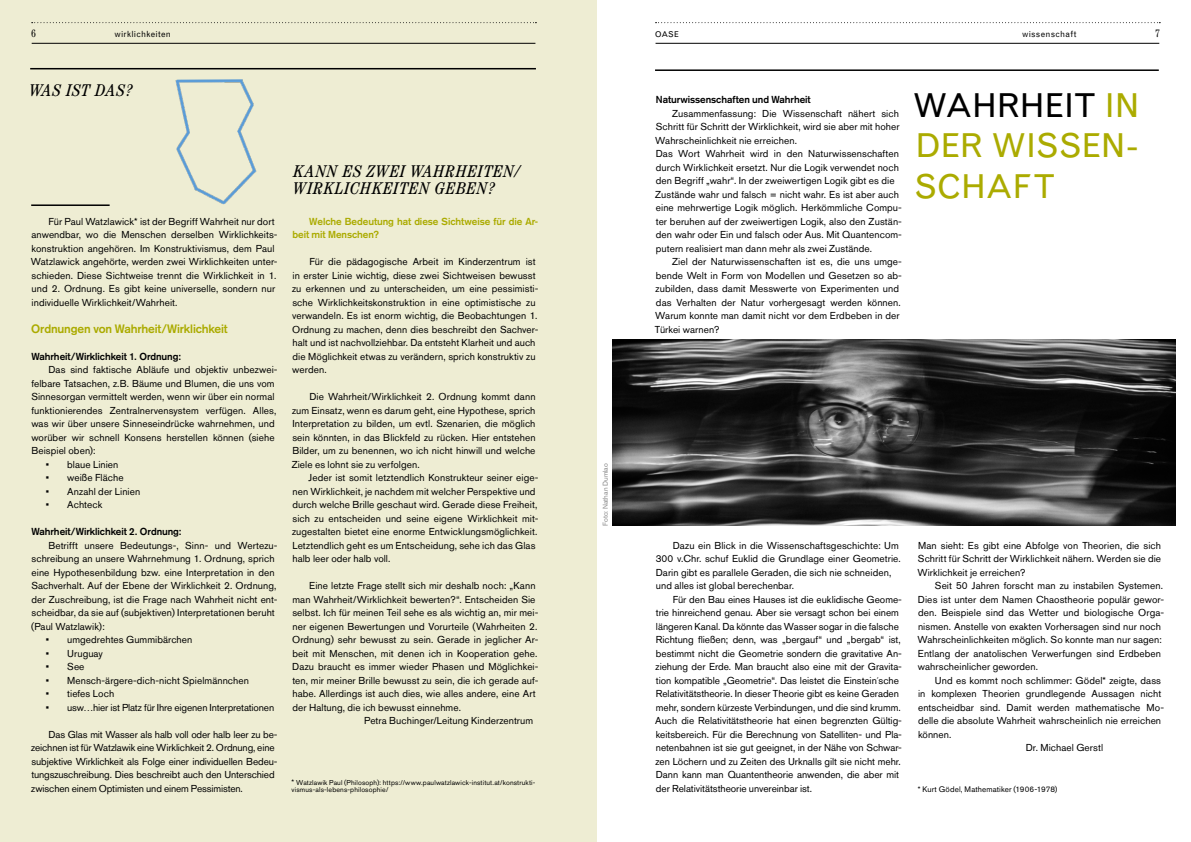
<style>
.page{position:relative;width:1191px;height:842px;background:#fff}
.page>*{position:absolute;margin:0;border:0;box-sizing:border-box;transform-origin:0 0}
.t1{font:33px/40.5px "Grotesque MT Std";letter-spacing:-.015em;color:#abab00;text-align:justify}
.t2{font:italic condensed 17px/17px "Century";letter-spacing:.04em;color:#000}
.t3{font:700 12px "Akzidenz Grotesk";letter-spacing:-.015em;color:#abab00}
.t4{font:condensed 10.8px "Century";color:#000}
.t5{font:10px/13.5px "Akzidenz Grotesk BQ";letter-spacing:.005em;color:#000}
.t6{font:700 10px "Akzidenz Grotesk";letter-spacing:-.005em;color:#000}
.t7{font:700 10px/13.5px "Akzidenz Grotesk";letter-spacing:-.005em;color:#abab00}
.t8{font:8.5px "Grotesque MT Std";letter-spacing:.03em;color:#000}
.t9{font:8px "Akzidenz Grotesk BQ";letter-spacing:.015em;color:#000}
.t10{font:8px "Grotesque MT Std";color:#000}
.t11{font:7px/6.7px "Akzidenz Grotesk BQ";letter-spacing:.02em;color:#000}
.t12{font:7px "Akzidenz Grotesk BQ";color:#878787}
.s1{color:#000}
.s2{font-size:8px}
</style>
<div class="page">
<div style="left:0;top:0;width:596px;height:842px;background:#eeedd3"></div>
<svg style="left:32px;top:22px;width:504px;height:1px"></svg>
<hr style="left:32px;top:43px;width:503px;height:1px;background:#000">
<hr style="left:31px;top:204px;width:79px;height:2px;background:#000">
<svg style="left:655px;top:22px;width:505px;height:1px"></svg>
<hr style="left:655px;top:43px;width:504px;height:1px;background:#000">
<hr style="left:30px;top:68px;width:506px;height:1px;background:#000">
<hr style="left:655px;top:69px;width:503px;height:2px;background:#000">
<img style="left:612px;top:339px;width:563px;height:186px">
<img style="left:175px;top:80px;width:82px;height:124px">
<p class="t4" style="left:31px;top:27px;width:6px">6</p>
<p class="t8" style="left:114px;top:29px;width:58px">wirklichkeiten</p>
<p class="t10" style="left:655px;top:29px;width:25px">OASE</p>
<p class="t8" style="left:1022px;top:29px;width:56px">wissenschaft</p>
<p class="t4" style="left:1155px;top:27px;width:6px">7</p>
<h2 class="t2" style="left:30px;top:82px;width:105px">WAS IST DAS?</h2>
<p class="t5" style="left:31px;top:214px;width:248px;text-indent:17px">Für Paul Watzlawick* ist der Begriff Wahrheit nur dort anwendbar, wo die Menschen derselben Wirklichkeits&shy;konstruktion angehören. Im Konstruktivismus, dem Paul Watzlawick angehörte, werden zwei Wirklichkeiten unter&shy;schieden. Diese Sichtweise trennt die Wirklichkeit in 1. und 2. Ordnung. Es gibt keine universelle, sondern nur individuelle Wirklichkeit/Wahrheit.</p>
<p class="t3" style="left:31px;top:321px;width:198px">Ordnungen von Wahrheit/Wirklichkeit</p>
<p class="t6" style="left:31px;top:350px;width:151px">Wahrheit/Wirklichkeit 1. Ordnung:</p>
<p class="t5" style="left:31px;top:363px;width:248px;text-indent:17px">Das sind faktische Abläufe und objektiv unbezwei&shy;felbare Tatsachen, z.B. Bäume und Blumen, die uns vom Sinnesorgan vermittelt werden, wenn wir über ein normal funktionierendes Zentralnervensystem verfügen. Alles, was wir über unsere Sinneseindrücke wahrnehmen, und worüber wir schnell Konsens herstellen können (siehe Beispiel oben):</p>
<p class="t5" style="left:46px;top:457px;width:74px">• blaue Linien</p>
<p class="t5" style="left:46px;top:471px;width:79px">• weiße Fläche</p>
<p class="t5" style="left:46px;top:484px;width:96px">• Anzahl der Linien</p>
<p class="t5" style="left:46px;top:498px;width:58px">• Achteck</p>
<p class="t6" style="left:31px;top:526px;width:152px">Wahrheit/Wirklichkeit 2. Ordnung:</p>
<p class="t5" style="left:31px;top:538px;width:248px;text-indent:17px">Betrifft unsere Bedeutungs-, Sinn- und Wertezu&shy;schreibung an unsere Wahrnehmung 1. Ordnung, sprich eine Hypothesenbildung bzw. eine Interpretation in den Sachverhalt. Auf der Ebene der Wirklichkeit 2. Ordnung, der Zuschreibung, ist die Frage nach Wahrheit nicht ent&shy;scheidbar, da sie auf (subjektiven) Interpretationen beruht (Paul Watzlawik):</p>
<p class="t5" style="left:46px;top:633px;width:148px">• umgedrehtes Gummibärchen</p>
<p class="t5" style="left:46px;top:646px;width:58px">• Uruguay</p>
<p class="t5" style="left:46px;top:660px;width:40px">• See</p>
<p class="t5" style="left:46px;top:673px;width:205px">• Mensch-ärgere-dich-nicht Spielmännchen</p>
<p class="t5" style="left:46px;top:687px;width:70px">• tiefes Loch</p>
<p class="t5" style="left:46px;top:700px;width:230px">• usw…hier ist Platz für Ihre eigenen Interpretationen</p>
<p class="t5" style="left:31px;top:727px;width:248px;text-indent:17px">Das Glas mit Wasser als halb voll oder halb leer zu be&shy;zeichnen ist für Watzlawik eine Wirklichkeit 2. Ordnung, eine subjektive Wirklichkeit als Folge einer individuellen Bedeu&shy;tungszuschreibung. Dies beschreibt auch den Unterschied zwischen einem Optimisten und einem Pessimisten.</p>
<h1 class="t1" style="left:912px;top:85px;width:229px"><span class="s1">WAHRHEIT</span> IN DER WISSEN-SCHAFT</h1>
<p class="t6" style="left:656px;top:94px;width:156px">Naturwissenschaften und Wahrheit</p>
<p class="t5" style="left:655px;top:106px;width:248px;text-indent:17px">Zusammenfassung: Die Wissenschaft nähert sich Schritt für Schritt der Wirklichkeit, wird sie aber mit hoher Wahrscheinlichkeit nie erreichen.<br>Das Wort Wahrheit wird in den Naturwissenschaften durch Wirklichkeit ersetzt. Nur die Logik verwendet noch den Begriff „wahr“. In der zweiwertigen Logik gibt es die Zustände wahr und falsch = nicht wahr. Es ist aber auch eine mehrwertige Logik möglich. Herkömmliche Compu&shy;ter beruhen auf der zweiwertigen Logik, also den Zustän&shy;den wahr oder Ein und falsch oder Aus. Mit Quantencom&shy;putern realisiert man dann mehr als zwei Zustände.</p>
<p class="t5" style="left:654px;top:255px;width:249px;text-indent:17px">Ziel der Naturwissenschaften ist es, die uns umge&shy;bende Welt in Form von Modellen und Gesetzen so ab&shy;zubilden, dass damit Messwerte von Experimenten und das Verhalten der Natur vorhergesagt werden können.<br>Warum konnte man damit nicht vor dem Erdbeben in der Türkei warnen?</p>
<h2 class="t2" style="left:294px;top:163px;width:228px">KANN ES ZWEI WAHRHEITEN/<br>WIRKLICHKEITEN GEBEN?</h2>
<p class="t7" style="left:292px;top:214px;width:247px;text-indent:17px">Welche Bedeutung hat diese Sichtweise für die Ar&shy;beit mit Menschen?</p>
<p class="t5" style="left:292px;top:255px;width:248px;text-indent:17px">Für die pädagogische Arbeit im Kinderzentrum ist in erster Linie wichtig, diese zwei Sichtweisen bewusst zu erkennen und zu unterscheiden, um eine pessimisti&shy;sche Wirklichkeitskonstruktion in eine optimistische zu verwandeln. Es ist enorm wichtig, die Beobachtungen 1.<br>Ordnung zu machen, denn dies beschreibt den Sachver&shy;halt und ist nachvollziehbar. Da entsteht Klarheit und auch die Möglichkeit etwas zu verändern, sprich konstruktiv zu werden.</p>
<p class="t5" style="left:292px;top:390px;width:245px;text-align:justify;text-indent:18px">Die Wahrheit/Wirklichkeit 2. Ordnung kommt dann zum Einsatz, wenn es darum geht, eine Hypothese, sprich Interpretation zu bilden, um evtl. Szenarien, die möglich sein könnten, in das Blickfeld zu rücken. Hier entstehen Bilder, um zu benennen, wo ich nicht hinwill und welche Ziele es lohnt sie zu verfolgen.</p>
<p class="t5" style="left:292px;top:471px;width:248px;text-indent:16px">Jeder ist somit letztendlich Konstrukteur seiner eige&shy;nen Wirklichkeit, je nachdem mit welcher Perspektive und durch welche Brille geschaut wird. Gerade diese Freiheit, sich zu entscheiden und seine eigene Wirklichkeit mit&shy;zugestalten bietet eine enorme Entwicklungsmöglichkeit.<br>Letztendlich geht es um Entscheidung, sehe ich das Glas halb leer oder halb voll.</p>
<p class="t5" style="left:309px;top:579px;width:228px">Eine letzte Frage stellt sich mir deshalb noch: „Kann</p>
<p class="t5" style="left:292px;top:592px;width:244px">man Wahrheit/Wirklichkeit bewerten?“. Entscheiden Sie</p>
<p class="t5" style="left:292px;top:606px;width:247px">selbst. Ich für meinen Teil sehe es als wichtig an, mir mei-</p>
<p class="t5" style="left:292px;top:619px;width:246px">ner eigenen Bewertungen und Vorurteile (Wahrheiten 2.</p>
<p class="t5" style="left:292px;top:633px;width:248px">Ordnung) sehr bewusst zu sein. Gerade in jeglicher Ar-</p>
<p class="t5" style="left:292px;top:646px;width:246px">beit mit Menschen, mit denen ich in Kooperation gehe.</p>
<p class="t5" style="left:292px;top:660px;width:248px">Dazu braucht es immer wieder Phasen und Möglichkei-</p>
<p class="t5" style="left:292px;top:673px;width:248px">ten, mir meiner Brille bewusst zu sein, die ich gerade auf-</p>
<p class="t5" style="left:292px;top:687px;width:245px">habe. Allerdings ist auch dies, wie alles andere, eine Art</p>
<p class="t5" style="left:292px;top:700px;width:170px">der Haltung, die ich bewusst einnehme.</p>
<p class="t5" style="left:364px;top:714px;width:171px">Petra Buchinger/Leitung Kinderzentrum</p>
<p class="t12" style="left:601px;top:526px;width:64px;rotate:-90deg">Foto: Nathan Dumlao</p>
<p class="t5" style="left:917px;top:538px;width:245px;text-align:justify">Man sieht: Es gibt eine Abfolge von Theorien, die sich Schritt für Schritt der Wirklichkeit nähern. Werden sie die Wirklichkeit je erreichen?</p>
<p class="t5" style="left:917px;top:579px;width:248px;text-indent:17px">Seit 50 Jahren forscht man zu instabilen Systemen.<br>Dies ist unter dem Namen Chaostheorie populär gewor&shy;den. Beispiele sind das Wetter und biologische Orga&shy;nismen. Anstelle von exakten Vorhersagen sind nur noch Wahrscheinlichkeiten möglich. So konnte man nur sagen:<br>Entlang der anatolischen Verwerfungen sind Erdbeben wahrscheinlicher geworden.</p>
<p class="t5" style="left:934px;top:673px;width:228px">Und es kommt noch schlimmer: Gödel* zeigte, dass</p>
<p class="t5" style="left:918px;top:687px;width:245px">in komplexen Theorien grundlegende Aussagen nicht</p>
<p class="t5" style="left:918px;top:700px;width:247px">entscheidbar sind. Damit werden mathematische Mo-</p>
<p class="t5" style="left:918px;top:714px;width:245px">delle die absolute Wahrheit wahrscheinlich nie erreichen</p>
<p class="t5" style="left:918px;top:727px;width:35px">können.</p>
<p class="t5" style="left:1025px;top:741px;width:79px">Dr. Michael Gerstl</p>
<p class="t5" style="left:655px;top:538px;width:247px;text-indent:17px">Dazu ein Blick in die Wissenschaftsgeschichte: Um 300 v.Chr. schuf Euklid die Grundlage einer Geometrie.<br>Darin gibt es parallele Geraden, die sich nie schneiden, und alles ist global berechenbar.</p>
<p class="t5" style="left:655px;top:592px;width:248px;text-indent:18px">Für den Bau eines Hauses ist die euklidische Geome&shy;trie hinreichend genau. Aber sie versagt schon bei einem längeren Kanal. Da könnte das Wasser sogar in die falsche Richtung fließen; denn, was „bergauf“ und „bergab“ ist, bestimmt nicht die Geometrie sondern die gravitative An&shy;ziehung der Erde. Man braucht also eine mit der Gravita&shy;tion kompatible „Geometrie“. Das leistet die Einstein´sche Relativitätstheorie. In dieser Theorie gibt es keine Geraden mehr, sondern kürzeste Verbindungen, und die sind krumm.<br>Auch die Relativitätstheorie hat einen begrenzten Gültig&shy;keitsbereich. Für die Berechnung von Satelliten- und Pla&shy;netenbahnen ist sie gut geeignet, in der Nähe von Schwar&shy;zen Löchern und zu Zeiten des Urknalls gilt sie nicht mehr.<br>Dann kann man Quantentheorie anwenden, die aber mit der Relativitätstheorie unvereinbar ist.</p>
<p class="t11" style="left:291px;top:779px;width:245px"><span class="s2">*</span> Watzlawik Paul (Philosoph): https://www.paulwatzlawick-institut.at/konstrukti&shy;vismus-als-lebens-philosophie/</p>
<p class="t9" style="left:917px;top:784px;width:141px">* Kurt Gödel, Mathematiker (1906-1978)</p>
</div>
